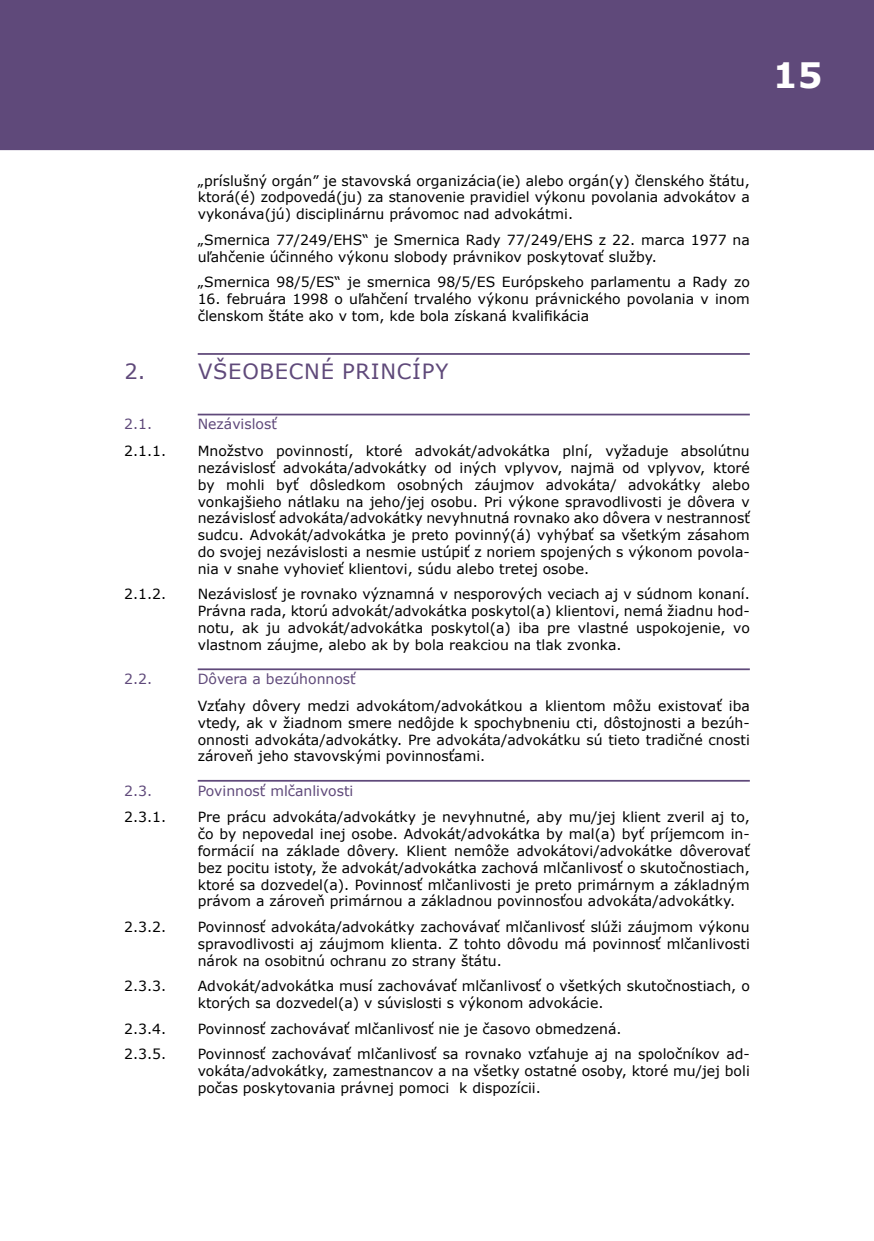
<style>
.page{position:relative;width:874px;height:1241px;background:#fff}
.page>*{position:absolute;margin:0;border:0;box-sizing:border-box;transform-origin:0 0}
.t1{font:700 35px "Verdana";color:#fff}
.t2{font:21px "Verdana";letter-spacing:.035em;color:#5f497a}
.t3{font:14px/16.8px "Verdana";color:#000;text-align:justify}
.t4{font:14px "Verdana";color:#5f497a}
</style>
<div class="page">
<hr style="left:198px;top:353px;width:551px;height:2px;background:#5f497a">
<hr style="left:198px;top:413px;width:551px;height:2px;background:#5f497a">
<hr style="left:198px;top:668px;width:551px;height:2px;background:#5f497a">
<hr style="left:198px;top:779px;width:551px;height:2px;background:#5f497a">
<div style="left:0;top:0;width:873px;height:150px;background:#5f497a"></div>
<h1 class="t1" style="left:772px;top:50px;width:51px">15</h1>
<p class="t3" style="left:198px;top:172px;width:553px">„príslušný orgán” je stavovská organizácia(ie) alebo orgán(y) členského štátu, ktorá(é) zodpovedá(ju) za stanovenie pravidiel výkonu povolania advokátov a vykonáva(jú) disciplinárnu právomoc nad advokátmi.</p>
<p class="t3" style="left:198px;top:231px;width:553px">„Smernica 77/249/EHS“ je Smernica Rady 77/249/EHS z 22. marca 1977 na uľahčenie účinného výkonu slobody právnikov poskytovať služby.</p>
<p class="t3" style="left:198px;top:273px;width:553px">„Smernica 98/5/ES“ je smernica 98/5/ES Európskeho parlamentu a Rady zo</p>
<p class="t3" style="left:198px;top:290px;width:553px">16. februára 1998 o uľahčení trvalého výkonu právnického povolania v inom členskom štáte ako v tom, kde bola získaná kvalifikácia</p>
<h2 class="t2" style="left:124px;top:357px;width:23px">2.</h2>
<h2 class="t2" style="left:198px;top:357px;width:252px">VŠEOBECNÉ PRINCÍPY</h2>
<p class="t4" style="left:124px;top:414px;width:29px">2.1.</p>
<p class="t4" style="left:198px;top:414px;width:81px">Nezávislosť</p>
<p class="t3" style="left:124px;top:442px;width:43px">2.1.1.</p>
<p class="t3" style="left:198px;top:442px;width:553px">Množstvo povinností, ktoré advokát/advokátka plní, vyžaduje absolútnu nezávislosť advokáta/advokátky od iných vplyvov, najmä od vplyvov, ktoré by mohli byť dôsledkom osobných záujmov advokáta/ advokátky alebo vonkajšieho nátlaku na jeho/jej osobu. Pri výkone spravodlivosti je dôvera v nezávislosť advokáta/advokátky nevyhnutná rovnako ako dôvera v nestrannosť sudcu. Advokát/advokátka je preto povinný(á) vyhýbať sa všetkým zásahom do svojej nezávislosti a nesmie ustúpiť z noriem spojených s výkonom povola&shy;nia v snahe vyhovieť klientovi, súdu alebo tretej osobe.</p>
<p class="t3" style="left:124px;top:585px;width:43px">2.1.2.</p>
<p class="t3" style="left:198px;top:585px;width:553px">Nezávislosť je rovnako významná v nesporových veciach aj v súdnom konaní.<br>Právna rada, ktorú advokát/advokátka poskytol(a) klientovi, nemá žiadnu hod&shy;notu, ak ju advokát/advokátka poskytol(a) iba pre vlastné uspokojenie, vo vlastnom záujme, alebo ak by bola reakciou na tlak zvonka.</p>
<p class="t4" style="left:124px;top:669px;width:29px">2.2.</p>
<p class="t4" style="left:198px;top:669px;width:159px">Dôvera a bezúhonnosť</p>
<p class="t3" style="left:198px;top:697px;width:553px">Vzťahy dôvery medzi advokátom/advokátkou a klientom môžu existovať iba vtedy, ak v žiadnom smere nedôjde k spochybneniu cti, dôstojnosti a bezúh&shy;onnosti advokáta/advokátky. Pre advokáta/advokátku sú tieto tradičné cnosti zároveň jeho stavovskými povinnosťami.</p>
<p class="t4" style="left:124px;top:780px;width:29px">2.3.</p>
<p class="t4" style="left:198px;top:780px;width:157px">Povinnosť mlčanlivosti</p>
<p class="t3" style="left:124px;top:808px;width:43px">2.3.1.</p>
<p class="t3" style="left:198px;top:808px;width:553px">Pre prácu advokáta/advokátky je nevyhnutné, aby mu/jej klient zveril aj to, čo by nepovedal inej osobe. Advokát/advokátka by mal(a) byť príjemcom in&shy;formácií na základe dôvery. Klient nemôže advokátovi/advokátke dôverovať bez pocitu istoty, že advokát/advokátka zachová mlčanlivosť o skutočnostiach, ktoré sa dozvedel(a). Povinnosť mlčanlivosti je preto primárnym a základným právom a zároveň primárnou a základnou povinnosťou advokáta/advokátky.</p>
<p class="t3" style="left:124px;top:918px;width:43px">2.3.2.</p>
<p class="t3" style="left:198px;top:918px;width:553px">Povinnosť advokáta/advokátky zachovávať mlčanlivosť slúži záujmom výkonu spravodlivosti aj záujmom klienta. Z tohto dôvodu má povinnosť mlčanlivosti nárok na osobitnú ochranu zo strany štátu.</p>
<p class="t3" style="left:124px;top:977px;width:43px">2.3.3.</p>
<p class="t3" style="left:198px;top:977px;width:553px">Advokát/advokátka musí zachovávať mlčanlivosť o všetkých skutočnostiach, o ktorých sa dozvedel(a) v súvislosti s výkonom advokácie.</p>
<p class="t3" style="left:124px;top:1019px;width:43px">2.3.4.</p>
<p class="t3" style="left:198px;top:1019px;width:425px">Povinnosť zachovávať mlčanlivosť nie je časovo obmedzená.</p>
<p class="t3" style="left:124px;top:1045px;width:43px">2.3.5.</p>
<p class="t3" style="left:198px;top:1045px;width:553px">Povinnosť zachovávať mlčanlivosť sa rovnako vzťahuje aj na spoločníkov ad&shy;vokáta/advokátky, zamestnancov a na všetky ostatné osoby, ktoré mu/jej boli počas poskytovania právnej pomoci k dispozícii.</p>
</div>
